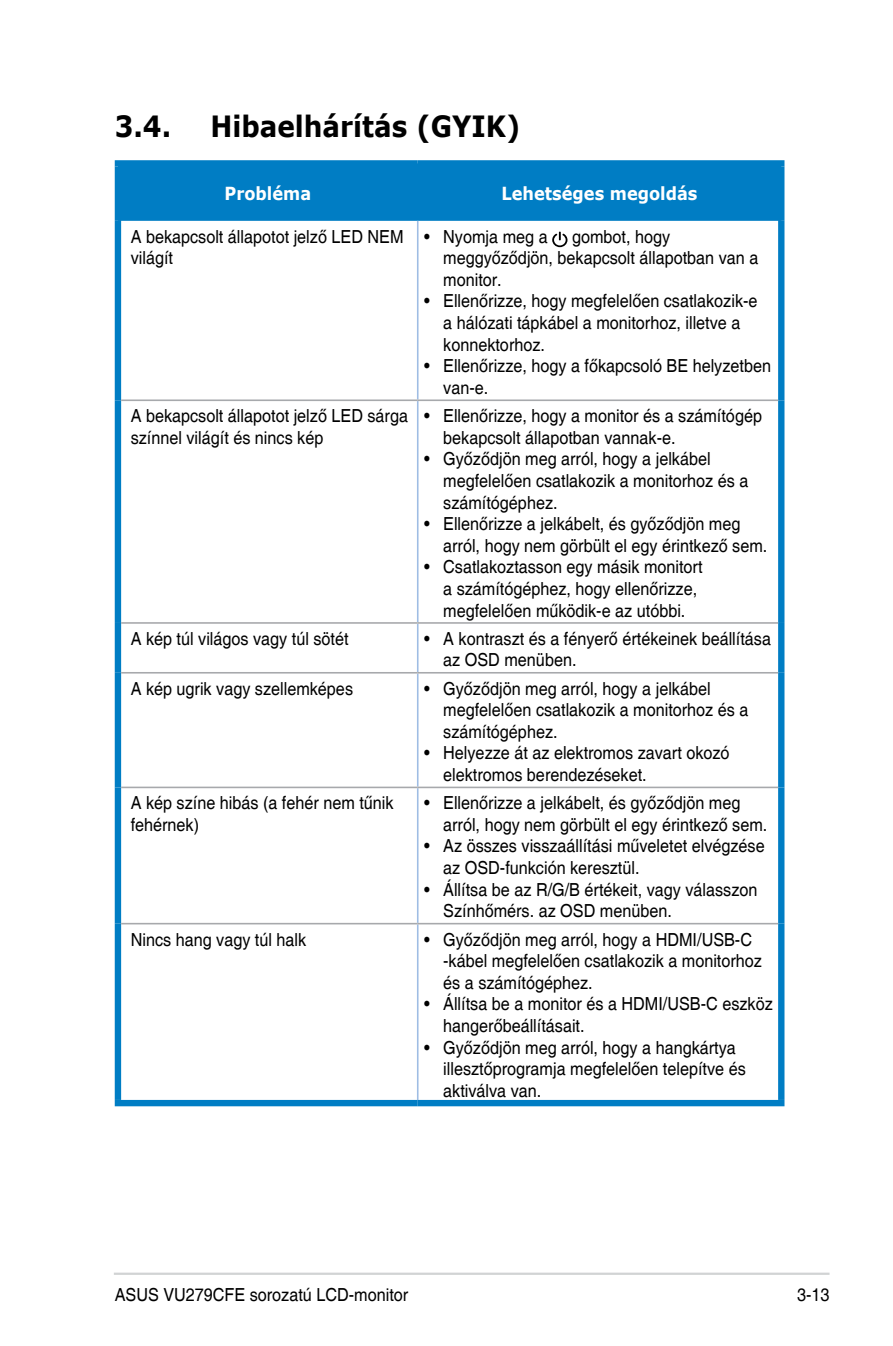
<style>
.page{position:relative;width:893px;height:1346px;background:#fff}
.page>*{position:absolute;margin:0;border:0;box-sizing:border-box;transform-origin:0 0}
.Heading_1{font:700 29.25px "Verdana";color:#000;scale:.9 1}
.Table_Text_-new{font:18px/21.6px "Helvetica";color:#000;scale:.9 1}
.Table_Text_-new-2{font:700 18px "Verdana";color:#fff;scale:.9 1}
</style>
<div class="page">
<hr style="left:114px;top:1272px;width:715px;height:3px;background:#d1d3d4">
<div style="left:121px;top:167px;width:657px;height:54px;background:#007dc4"></div>
<div style="left:115px;top:221px;width:6px;height:179px;background:#007dc4"></div>
<div style="left:778px;top:221px;width:6px;height:179px;background:#007dc4"></div>
<div style="left:115px;top:400px;width:6px;height:223px;background:#007dc4"></div>
<div style="left:778px;top:400px;width:6px;height:223px;background:#007dc4"></div>
<div style="left:115px;top:623px;width:6px;height:50px;background:#007dc4"></div>
<div style="left:778px;top:623px;width:6px;height:50px;background:#007dc4"></div>
<div style="left:115px;top:673px;width:6px;height:114px;background:#007dc4"></div>
<div style="left:778px;top:673px;width:6px;height:114px;background:#007dc4"></div>
<div style="left:115px;top:787px;width:6px;height:136px;background:#007dc4"></div>
<div style="left:778px;top:787px;width:6px;height:136px;background:#007dc4"></div>
<div style="left:115px;top:923px;width:6px;height:177px;background:#007dc4"></div>
<div style="left:778px;top:923px;width:6px;height:177px;background:#007dc4"></div>
<hr style="left:417px;top:221px;width:2px;height:178px;background:#9fbde4">
<hr style="left:417px;top:401px;width:2px;height:221px;background:#9fbde4">
<hr style="left:417px;top:624px;width:2px;height:48px;background:#9fbde4">
<hr style="left:417px;top:673px;width:2px;height:113px;background:#9fbde4">
<hr style="left:417px;top:788px;width:2px;height:135px;background:#9fbde4">
<hr style="left:417px;top:924px;width:2px;height:176px;background:#9fbde4">
<hr style="left:121px;top:399px;width:297px;height:2px;background:#a7a9ac">
<hr style="left:418px;top:399px;width:360px;height:2px;background:#a7a9ac">
<hr style="left:121px;top:622px;width:297px;height:2px;background:#a7a9ac">
<hr style="left:418px;top:622px;width:360px;height:2px;background:#a7a9ac">
<hr style="left:121px;top:672px;width:297px;height:1px;background:#a7a9ac">
<hr style="left:418px;top:672px;width:360px;height:1px;background:#a7a9ac">
<hr style="left:121px;top:786px;width:297px;height:2px;background:#a7a9ac">
<hr style="left:418px;top:786px;width:360px;height:2px;background:#a7a9ac">
<hr style="left:121px;top:923px;width:297px;height:1px;background:#a7a9ac">
<hr style="left:418px;top:923px;width:360px;height:1px;background:#a7a9ac">
<div style="left:115px;top:160px;width:303px;height:7px;background:#007dc4"></div>
<div style="left:115px;top:167px;width:6px;height:54px;background:#007dc4"></div>
<div style="left:418px;top:160px;width:366px;height:7px;background:#007dc4"></div>
<div style="left:778px;top:167px;width:6px;height:54px;background:#007dc4"></div>
<div style="left:115px;top:1100px;width:303px;height:6px;background:#007dc4"></div>
<div style="left:418px;top:1100px;width:366px;height:6px;background:#007dc4"></div>
<svg style="left:552px;top:232px;width:15px;height:15px"></svg>
<p class="Heading_1" style="left:115px;top:106px;width:64px">3.4.</p>
<p class="Heading_1" style="left:210px;top:106px;width:346px">Hibaelhárítás (GYIK)</p>
<p class="Table_Text_-new-2" style="left:225px;top:181px;width:98px">Probléma</p>
<p class="Table_Text_-new-2" style="left:501px;top:181px;width:219px">Lehetséges megoldás</p>
<p class="Table_Text_-new" style="left:131px;top:226px;width:305px">A bekapcsolt állapotot jelző LED NEM világít</p>
<p class="Table_Text_-new" style="left:424px;top:226px;width:139px">• Nyomja meg a</p>
<p class="Table_Text_-new" style="left:443px;top:226px;width:352px;text-indent:129px">gombot, hogy meggyőződjön, bekapcsolt állapotban van a monitor.</p>
<p class="Table_Text_-new" style="left:443px;top:291px;width:351px;text-indent:-19px">• Ellenőrizze, hogy megfelelően csatlakozik-e a hálózati tápkábel a monitorhoz, illetve a konnektorhoz.</p>
<p class="Table_Text_-new" style="left:443px;top:356px;width:366px;text-indent:-19px">• Ellenőrizze, hogy a főkapcsoló BE helyzetben van-e.</p>
<p class="Table_Text_-new" style="left:131px;top:406px;width:310px">A bekapcsolt állapotot jelző LED sárga színnel világít és nincs kép</p>
<p class="Table_Text_-new" style="left:443px;top:406px;width:356px;text-indent:-19px">• Ellenőrizze, hogy a monitor és a számítógép bekapcsolt állapotban vannak-e.</p>
<p class="Table_Text_-new" style="left:443px;top:449px;width:341px;text-indent:-19px">• Győződjön meg arról, hogy a jelkábel megfelelően csatlakozik a monitorhoz és a számítógéphez.</p>
<p class="Table_Text_-new" style="left:443px;top:514px;width:362px;text-indent:-19px">• Ellenőrizze a jelkábelt, és győződjön meg arról, hogy nem görbült el egy érintkező sem.</p>
<p class="Table_Text_-new" style="left:443px;top:557px;width:290px;text-indent:-19px">• Csatlakoztasson egy másik monitort a számítógéphez, hogy ellenőrizze, megfelelően működik-e az utóbbi.</p>
<p class="Table_Text_-new" style="left:131px;top:628px;width:244px">A kép túl világos vagy túl sötét</p>
<p class="Table_Text_-new" style="left:443px;top:628px;width:366px;text-indent:-19px">• A kontraszt és a fényerő értékeinek beállítása az OSD menüben.</p>
<p class="Table_Text_-new" style="left:131px;top:678px;width:249px">A kép ugrik vagy szellemképes</p>
<p class="Table_Text_-new" style="left:443px;top:678px;width:341px;text-indent:-19px">• Győződjön meg arról, hogy a jelkábel megfelelően csatlakozik a monitorhoz és a számítógéphez.</p>
<p class="Table_Text_-new" style="left:443px;top:743px;width:320px;text-indent:-19px">• Helyezze át az elektromos zavart okozó elektromos berendezéseket.</p>
<p class="Table_Text_-new" style="left:131px;top:793px;width:294px">A kép színe hibás (a fehér nem tűnik fehérnek)</p>
<p class="Table_Text_-new" style="left:443px;top:793px;width:362px;text-indent:-19px">• Ellenőrizze a jelkábelt, és győződjön meg arról, hogy nem görbült el egy érintkező sem.</p>
<p class="Table_Text_-new" style="left:443px;top:836px;width:359px;text-indent:-19px">• Az összes visszaállítási műveletet elvégzése az OSD-funkción keresztül.</p>
<p class="Table_Text_-new" style="left:443px;top:879px;width:351px;text-indent:-19px">• Állítsa be az R/G/B értékeit, vagy válasszon<br>Színhőmérs. az OSD menüben.</p>
<p class="Table_Text_-new" style="left:131px;top:929px;width:197px">Nincs hang vagy túl halk</p>
<p class="Table_Text_-new" style="left:443px;top:929px;width:356px;text-indent:-19px">• Győződjön meg arról, hogy a HDMI/USB-C -kábel megfelelően csatlakozik a monitorhoz és a számítógéphez.</p>
<p class="Table_Text_-new" style="left:443px;top:994px;width:368px;text-indent:-19px">• Állítsa be a monitor és a HDMI/USB-C eszköz hangerőbeállításait.</p>
<p class="Table_Text_-new" style="left:443px;top:1037px;width:338px;text-indent:-19px">• Győződjön meg arról, hogy a hangkártya illesztőprogramja megfelelően telepítve és aktiválva van.</p>
<p class="Table_Text_-new" style="left:115px;top:1284px;width:328px">ASUS VU279CFE sorozatú LCD-monitor</p>
<p class="Table_Text_-new" style="left:797px;top:1284px;width:38px">3-13</p>
</div>
